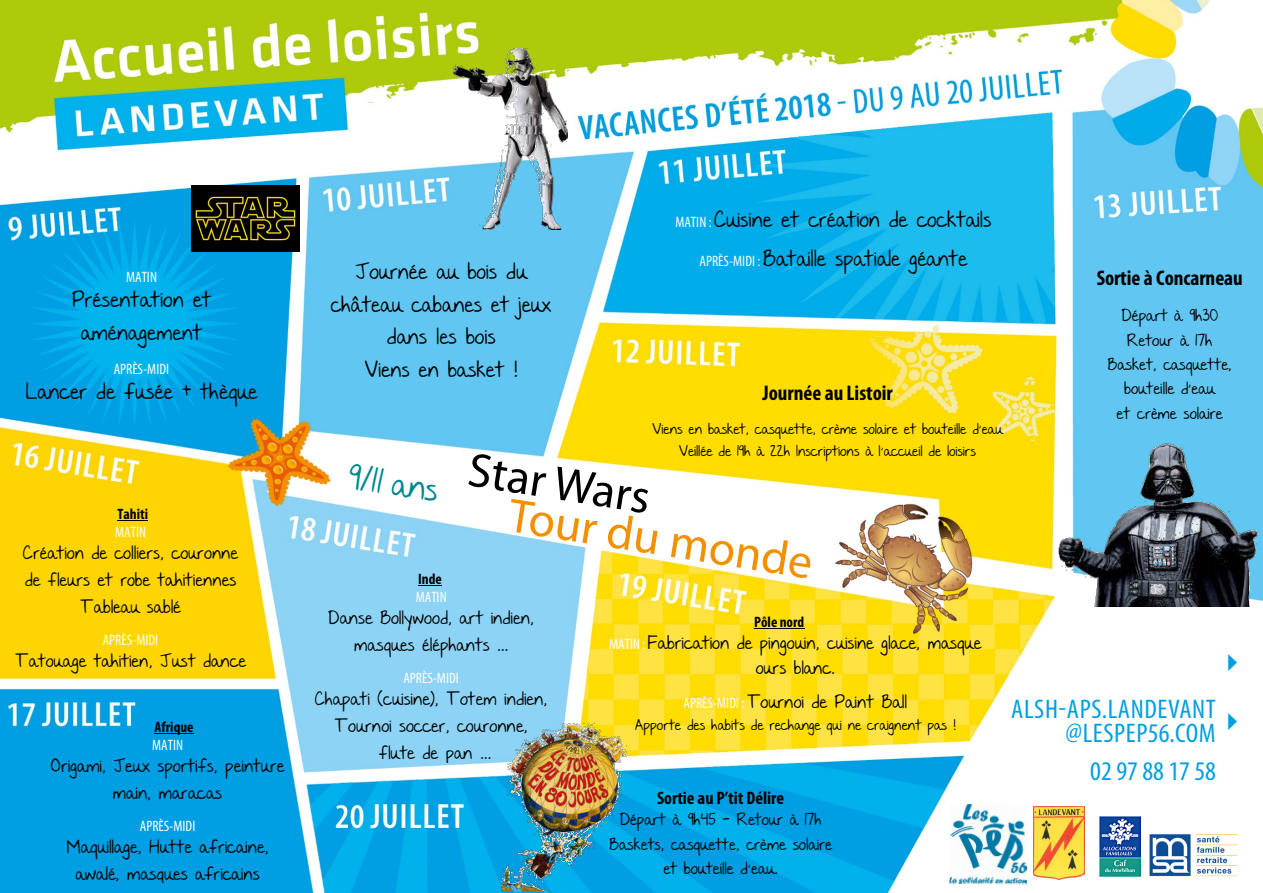
<style>
.page{position:relative;width:1263px;height:893px;background:#fff}
.page>*{position:absolute;margin:0;border:0;box-sizing:border-box;transform-origin:0 0}
.t1{font:48px "Myriad Pro";color:#f39000}
.t2{font:48px "Myriad Pro";color:#000}
.t3{font:28.5px "Nothing You Could Say";color:#008890}
.t4{font:condensed 27px/24px "Myriad Pro";letter-spacing:.02em;color:#009fe3;text-align:right;scale:1.04 1}
.t5{font:700 condensed 21.3px "Myriad Pro";color:#000}
.t6{font:18.15px/32.5px "Nothing You Could Say";color:#000;text-align:center}
.t7{font:700 condensed 18.15px "Myriad Pro";color:#000}
.t8{font:15.15px/27px "Nothing You Could Say";color:#000;text-align:center}
.t9{font:condensed 15.15px "Myriad Pro";color:#fff}
.t10{font:700 condensed 15.15px "Myriad Pro";color:#000}
.t11{font:13.65px/24.5px "Nothing You Could Say";color:#000;text-align:center}
.t12{font:12.15px/22.2px "Nothing You Could Say";color:#000;text-align:center}
.s1{font-family:"Myriad Pro";font-stretch:condensed;font-size:15.15px;color:#fff}
.s2{font-family:"Myriad Pro";font-stretch:condensed;color:#fff}
</style>
<div class="page">
<img style="left:0;top:0;width:1263px;height:893px">
<img style="left:191px;top:186px;width:109px;height:66px">
<img style="left:1055px;top:436px;width:208px;height:170px">
<img style="left:454px;top:49px;width:113px;height:181px">
<hr style="left:754px;top:628px;width:50px;height:1px;background:#000">
<hr style="left:117px;top:520px;width:31px;height:1px;background:#000">
<hr style="left:155px;top:733px;width:39px;height:1px;background:#000">
<svg style="left:418px;top:585px;width:24px;height:1px"></svg>
<img style="left:501px;top:703px;width:125px;height:189px">
<img style="left:1099px;top:816px;width:42px;height:61px">
<img style="left:1147px;top:833px;width:92px;height:43px">
<img style="left:1033px;top:807px;width:51px;height:72px">
<img style="left:949px;top:804px;width:78px;height:80px">
<svg style="left:1228px;top:654px;width:9px;height:76px"></svg>
<p class="t9" style="left:126px;top:267px;width:33px">MATIN</p>
<p class="t6" style="left:72px;top:284px;width:141px">Présentation et aménagement</p>
<p class="t9" style="left:114px;top:359px;width:57px">APRÈS-MIDI</p>
<p class="t6" style="left:26px;top:376px;width:233px">Lancer de fusée + thèque</p>
<p class="t10" style="left:117px;top:504px;width:32px">Tahiti</p>
<p class="t9" style="left:115px;top:522px;width:33px">MATIN</p>
<p class="t8" style="left:23px;top:539px;width:217px">Création de colliers, couronne de fleurs et robe tahitiennes<br>Tableau sablé</p>
<p class="t9" style="left:103px;top:631px;width:57px">APRÈS-MIDI</p>
<p class="t8" style="left:15px;top:648px;width:233px">Tatouage tahitien, Just dance</p>
<p class="t10" style="left:155px;top:717px;width:41px">Afrique</p>
<p class="t9" style="left:152px;top:735px;width:33px">MATIN</p>
<p class="t8" style="left:51px;top:752px;width:235px">Origami, Jeux sportifs, peinture main, maracas</p>
<p class="t9" style="left:140px;top:817px;width:57px">APRÈS-MIDI</p>
<p class="t8" style="left:67px;top:834px;width:204px">Maquillage, Hutte africaine, awalé, masques africains</p>
<p class="t6" style="left:331px;top:256px;width:222px">Journée au bois du château cabanes et jeux dans les bois<br>Viens en basket !</p>
<p class="t6" style="left:675px;top:200px;width:317px;line-height:39.2px"><span class="s1">MATIN :</span> Cuisine et création de cocktails<br><span class="s1">APRÈS-MIDI :</span> Bataille spatiale géante</p>
<h3 class="t5" style="left:762px;top:380px;width:132px">Journée au Listoir</h3>
<p class="t12" style="left:653px;top:418px;width:352px">Viens en basket, casquette, crème solaire et bouteille d’eau<br>Veillée de 19h à 22h Inscriptions à l’accueil de loisirs</p>
<h1 class="t2" style="left:473px;top:440px;width:185px;rotate:9deg">Star Wars</h1>
<h2 class="t3" style="left:352px;top:454px;width:92px;rotate:9deg">9/11 ans</h2>
<h1 class="t1" style="left:514px;top:486px;width:308px;rotate:9deg">Tour du monde</h1>
<p class="t10" style="left:418px;top:570px;width:25px">Inde</p>
<p class="t9" style="left:416px;top:588px;width:33px">MATIN</p>
<p class="t8" style="left:328px;top:605px;width:208px">Danse Bollywood, art indien, masques éléphants …</p>
<p class="t9" style="left:403px;top:669px;width:57px">APRÈS-MIDI</p>
<p class="t8" style="left:315px;top:686px;width:234px">Chapati (cuisine), Totem indien,<br>Tournoi soccer, couronne, flute de pan …</p>
<p class="t10" style="left:754px;top:613px;width:52px">Pôle nord</p>
<p class="t8" style="left:609px;top:631px;width:374px;line-height:25px"><span class="s2">MATIN :</span> Fabrication de pingouin, cuisine glace, masque ours blanc.</p>
<p class="t8" style="left:683px;top:689px;width:225px"><span class="s2">APRÈS-MIDI :</span> Tournoi de Paint Ball</p>
<p class="t12" style="left:635px;top:714px;width:322px">Apporte des habits de rechange qui ne craignent pas !</p>
<p class="t7" style="left:657px;top:787px;width:128px">Sortie au P’tit Délire</p>
<p class="t11" style="left:609px;top:808px;width:224px">Départ à 9h45 - Retour à 17h<br>Baskets, casquette, crème solaire et bouteille d’eau.</p>
<h3 class="t5" style="left:1097px;top:265px;width:148px">Sortie à Concarneau</h3>
<p class="t11" style="left:1107px;top:304px;width:126px">Départ à 9h30<br>Retour à 17h<br>Basket, casquette, bouteille d’eau<br>et crème solaire</p>
<h3 class="t4" style="left:1011px;top:697px;width:198px">ALSH-APS.LANDEVANT @LESPEP56.COM</h3>
<h3 class="t4" style="left:1090px;top:759px;width:122px">02 97 88 17 58</h3>
</div>
